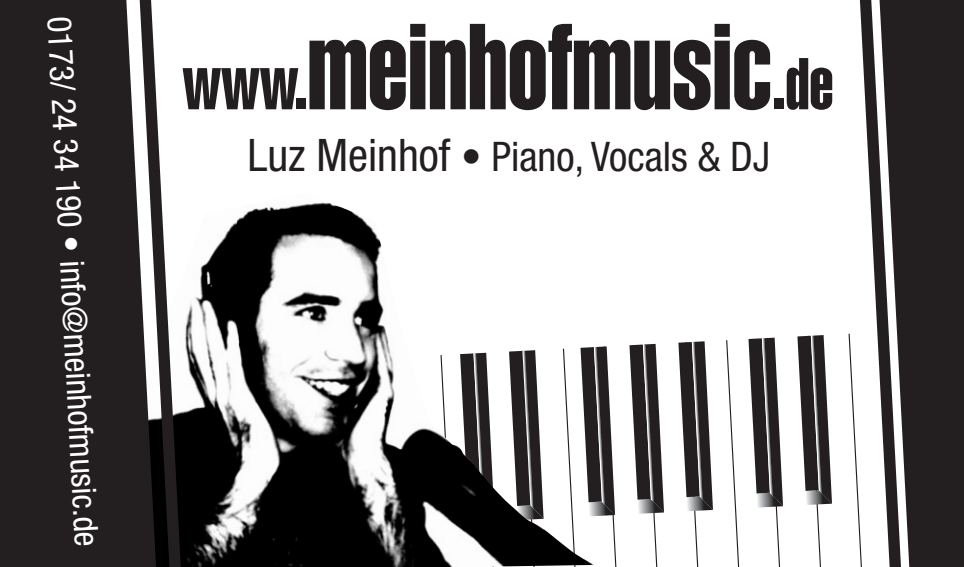
<style>
.page{position:relative;width:964px;height:567px;background:#fff}
.page>*{position:absolute;margin:0;border:0;box-sizing:border-box;transform-origin:0 0}
.t1{font:120px "Helvetica Extra Compressed";color:#231f20}
.t2{font:condensed 40.8px "Helvetica Neue";color:#231f20}
.t3{font:condensed 33.6px "Helvetica Neue";color:#fff}
.s1{font-size:72px}
.s2{font-size:44.8px}
</style>
<div class="page">
<svg style="left:726px;top:340px;width:14px;height:227px"></svg>
<svg style="left:848px;top:333px;width:8px;height:142px"></svg>
<svg style="left:595px;top:346px;width:22px;height:221px"></svg>
<svg style="left:629px;top:343px;width:35px;height:224px"></svg>
<svg style="left:678px;top:341px;width:35px;height:226px"></svg>
<svg style="left:748px;top:337px;width:35px;height:230px"></svg>
<svg style="left:797px;top:335px;width:35px;height:232px"></svg>
<img style="left:182px;top:202px;width:413px;height:365px">
<div style="left:902px;top:0;width:62px;height:567px;background:#231f20"></div>
<svg style="left:856px;top:0;width:46px;height:567px"></svg>
<div style="left:0;top:0;width:139px;height:567px;background:#231f20"></div>
<svg style="left:139px;top:0;width:43px;height:567px"></svg>
<p class="t3" style="left:79px;top:16px;width:532px;rotate:87deg">0173/ 24 34 190 • info@meinhofmusic.de</p>
<p class="t1" style="left:182px;top:-5px;width:652px"><span class="s1">www.</span>meinhofmusic<span class="s1">.de</span></p>
<p class="t2" style="left:248px;top:133px;width:524px"><span class="s2">Luz Meinhof</span> • Piano, Vocals &amp; DJ</p>
</div>
